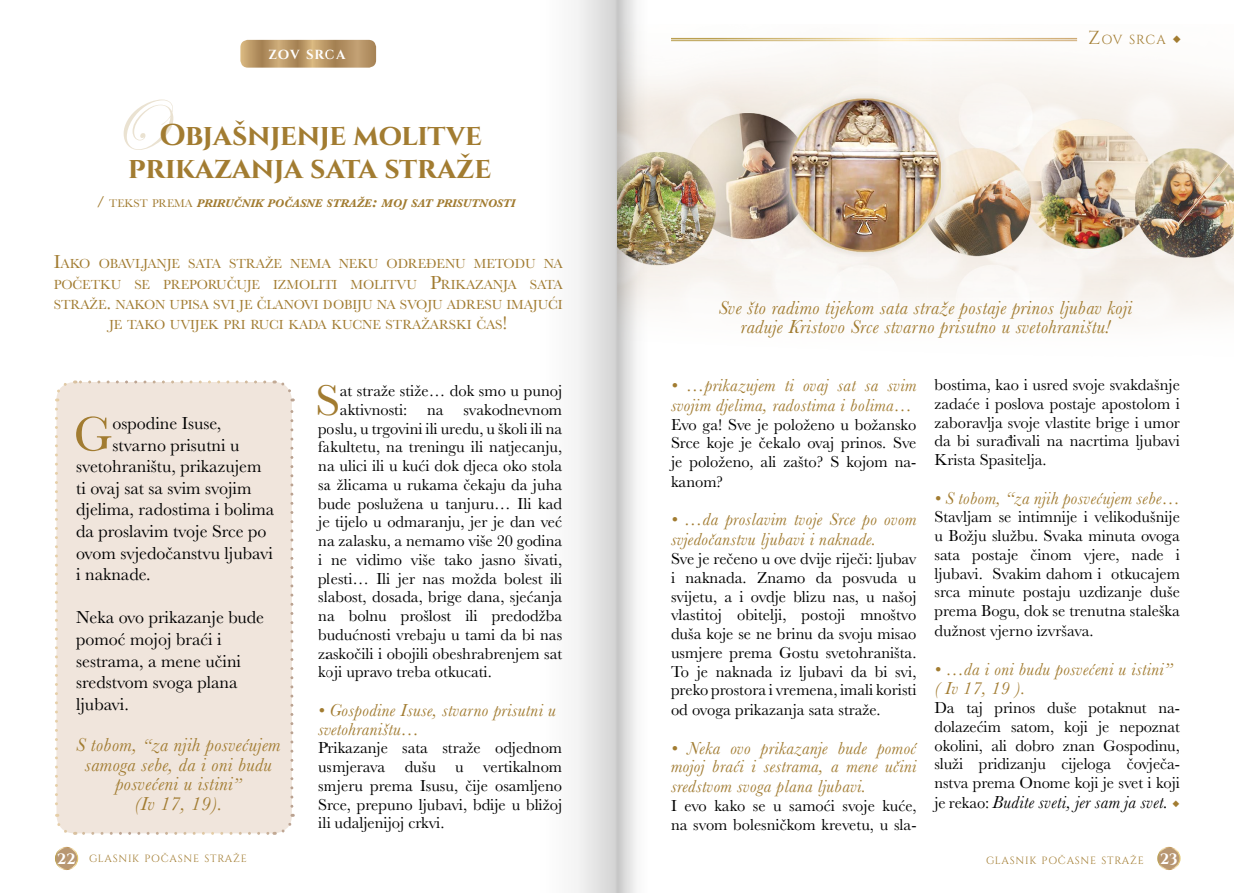
<style>
.page{position:relative;width:1234px;height:893px;background:#fff}
.page>*{position:absolute;margin:0;border:0;box-sizing:border-box;transform-origin:0 0}
.t1{font:75px "Edwardian Script ITC";color:#a27c31}
.t2{font:50.55px "Baskerville";color:#a27c31}
.t3{font:44.85px "Baskerville";color:#a27c31}
.t4{font:700 30px/33px "Cinzel";letter-spacing:-.01em;color:#a27c31}
.t5{font:italic 19.5px/19.5px "Baskerville";letter-spacing:.02em;color:#a27c31;text-align:center}
.t6{font:italic 18px/19.8px "Baskerville";letter-spacing:.02em;color:#a27c31}
.t7{font:18px/21.6px "Baskerville";color:#000}
.t8{font:italic 18px "Baskerville";letter-spacing:.02em;color:#000}
.t9{font:16.5px/18.9px "Baskerville";color:#000;text-align:justify}
.t10{font:13.65px/20.2px "Baskerville";letter-spacing:-.005em;color:#a27c31;text-align:center}
.t11{font:13.2px "Cinzel";letter-spacing:.055em;color:#a27c31}
.t12{font:700 13.2px "Cinzel";letter-spacing:.065em;color:#fff}
.t13{font:italic 700 11.55px "Baskerville";color:#a27c31}
.t14{font:10.5px "Cinzel";letter-spacing:.07em;color:#a27c31}
.s1{font-weight:400;font-style:normal;font-size:16.5px}
.s2{font-weight:400;font-style:normal}
.s3{font-size:16.5px}
.s4{font-size:19.5px}
.s5{font-size:18px}
.s6{font-size:18.75px}
.s7{font-family:"Minion Pro";font-size:18.75px}
.s8{font-style:normal;font-size:16.5px}
.s9{font-family:"Minion Pro";font-style:normal;font-size:16.5px;color:#a27c31}
.s10{font-weight:700;font-size:15px;color:#fff}
</style>
<div class="page">
<div style="left:55px;top:847px;width:23px;height:22px;background:#b89772;border-radius:50%"></div>
<div style="left:55px;top:847px;width:23px;height:23px;border:1px solid #fff;border-radius:50%"></div>
<div style="left:1157px;top:847px;width:22px;height:22px;background:#b89772;border-radius:50%"></div>
<div style="left:1156px;top:847px;width:24px;height:23px;border:1px solid #fff;border-radius:50%"></div>
<img style="left:877px;top:37px;width:356px;height:283px">
<div style="left:56px;top:382px;width:236px;height:451px;background:#f0e5dc;border-radius:18px"></div>
<svg style="left:55px;top:409px;width:20px;height:426px"></svg>
<svg style="left:83px;top:814px;width:212px;height:21px"></svg>
<svg style="left:274px;top:380px;width:19px;height:426px"></svg>
<svg style="left:55px;top:380px;width:210px;height:21px"></svg>
<svg style="left:240px;top:40px;width:89px;height:28px;background:#be9d6c"></svg>
<hr style="left:671px;top:38px;width:405px;height:1px;background:#fff">
<hr style="left:671px;top:40px;width:405px;height:1px;background:#fff">
<img style="left:329px;top:1px;width:548px;height:892px">
<p class="t12" style="left:268px;top:47px;width:79px">ZOV SRCA</p>
<h1 class="t1" style="left:105px;top:84px;width:61px">O</h1>
<h3 class="t4" style="left:128px;top:120px;width:364px;text-indent:31px">OBJAŠNJENJE MOLITVE<br>PRIKAZANJA SATA STRAŽE</h3>
<p class="t13" style="left:97px;top:195px;width:420px"><span class="s1">/</span> <span class="s2">TEKST PREMA</span> PRIRUČNIK POČASNE STRAŽE<span class="s3">:</span> MOJ SAT PRISUTNOSTI</p>
<p class="t10" style="left:54px;top:254px;width:510px"><span class="s4">I</span>AKO OBAVLJANJE SATA STRAŽE NEMA NEKU ODREĐENU METODU NA POČETKU SE PREPORUČUJE IZMOLITI MOLITVU <span class="s4">P</span>RIKAZANJA SATA STRAŽE<span class="s4">.</span> NAKON UPISA SVI JE ČLANOVI DOBIJU NA SVOJU ADRESU IMAJUĆI JE TAKO UVIJEK PRI RUCI KADA KUCNE STRAŽARSKI ČAS<span class="s4">!</span></p>
<h2 class="t2" style="left:73px;top:402px;width:41px">G</h2>
<p class="t7" style="left:113px;top:413px;width:110px">ospodine Isuse,</p>
<p class="t7" style="left:113px;top:434px;width:128px">stvarno prisutni u</p>
<p class="t7" style="left:76px;top:456px;width:187px">svetohraništu, prikazujem</p>
<p class="t7" style="left:76px;top:477px;width:177px">ti ovaj sat sa svim svojim</p>
<p class="t7" style="left:76px;top:499px;width:200px">djelima, radostima i bolima</p>
<p class="t7" style="left:76px;top:521px;width:192px">da proslavim tvoje Srce po</p>
<p class="t7" style="left:76px;top:542px;width:198px">ovom svjedočanstvu ljubavi</p>
<p class="t7" style="left:76px;top:564px;width:76px">i naknade.</p>
<p class="t7" style="left:76px;top:607px;width:189px">Neka ovo prikazanje bude pomoć mojoj braći i sestrama, a mene učini sredstvom svoga plana ljubavi.</p>
<p class="t5" style="left:76px;top:735px;width:206px">S tobom, <span class="s5">“</span>za njih posvećujem samoga sebe, da i oni budu posvećeni u istini<span class="s5">”<br></span>(Iv 17, 19).</p>
<h3 class="t3" style="left:315px;top:372px;width:26px">S</h3>
<p class="t9" style="left:340px;top:382px;width:224px">at straže stiže… dok smo u punoj</p>
<p class="t9" style="left:340px;top:400px;width:224px">aktivnosti: na svakodnevnom</p>
<p class="t9" style="left:318px;top:419px;width:245px">poslu, u trgovini ili uredu, u školi ili na</p>
<p class="t9" style="left:318px;top:438px;width:245px">fakultetu, na treningu ili natjecanju,</p>
<p class="t9" style="left:318px;top:456px;width:245px">na ulici ili u kući dok djeca oko stola</p>
<p class="t9" style="left:318px;top:475px;width:245px">sa žlicama u rukama čekaju da juha</p>
<p class="t9" style="left:318px;top:494px;width:245px">bude poslužena u tanjuru… Ili kad</p>
<p class="t9" style="left:318px;top:513px;width:245px">je tijelo u odmaranju, jer je dan već</p>
<p class="t9" style="left:318px;top:531px;width:245px">na zalasku, a nemamo više 20 godina</p>
<p class="t9" style="left:318px;top:550px;width:245px">i ne vidimo više tako jasno šivati,</p>
<p class="t9" style="left:318px;top:569px;width:245px">plesti… Ili jer nas možda bolest ili</p>
<p class="t9" style="left:318px;top:588px;width:245px">slabost, dosada, brige dana, sjećanja</p>
<p class="t9" style="left:318px;top:606px;width:245px">na bolnu prošlost ili predodžba</p>
<p class="t9" style="left:318px;top:625px;width:245px">budućnosti vrebaju u tami da bi nas</p>
<p class="t9" style="left:318px;top:644px;width:245px">zaskočili i obojili obeshrabrenjem sat</p>
<p class="t9" style="left:318px;top:663px;width:175px">koji upravo treba otkucati.</p>
<p class="t6" style="left:318px;top:701px;width:239px;line-height:18.8px">• Gospodine Isuse, stvarno prisutni u svetohraništu…</p>
<p class="t9" style="left:318px;top:739px;width:245px">Prikazanje sata straže odjednom usmjerava dušu u vertikalnom smjeru prema Isusu, čije osamljeno Srce, prepuno ljubavi, bdije u bližoj ili udaljenijoj crkvi.</p>
<p class="t11" style="left:1087px;top:32px;width:94px"><span class="s6">Z</span>OV SRCA <span class="s7">◆</span></p>
<p class="t5" style="left:718px;top:298px;width:415px">Sve što radimo tijekom sata straže postaje prinos ljubav koji raduje Kristovo Srce stvarno prisutno u svetohraništu!</p>
<p class="t6" style="left:671px;top:375px;width:247px">• …prikazujem ti ovaj sat sa svim svojim djelima, radostima i bolima…</p>
<p class="t9" style="left:671px;top:415px;width:247px">Evo ga! Sve je položeno u božansko Srce koje je čekalo ovaj prinos. Sve je položeno, ali zašto? S kojom na&shy;kanom?</p>
<p class="t6" style="left:671px;top:510px;width:247px">• …da proslavim tvoje Srce po ovom svjedočanstvu ljubavi i naknade.</p>
<p class="t9" style="left:671px;top:549px;width:247px">Sve je rečeno u ove dvije riječi: ljubav i naknada. Znamo da posvuda u svijetu, a i ovdje blizu nas, u našoj vlastitoj obitelji, postoji mnoštvo duša koje se ne brinu da svoju misao usmjere prema Gostu svetohraništa.<br>To je naknada iz ljubavi da bi svi, preko prostora i vremena, imali koristi od ovoga prikazanja sata straže.</p>
<p class="t6" style="left:671px;top:738px;width:247px;line-height:19.4px;text-align:justify">• Neka ovo prikazanje bude pomoć mojoj braći i sestrama, a mene učini sredstvom svoga plana ljubavi.</p>
<p class="t9" style="left:671px;top:796px;width:247px">I evo kako se u samoći svoje kuće, na svom bolesničkom krevetu, u sla-</p>
<p class="t9" style="left:934px;top:376px;width:247px">bostima, kao i usred svoje svakdašnje zadaće i poslova postaje apostolom i zaboravlja svoje vlastite brige i umor da bi surađivali na nacrtima ljubavi Krista Spasitelja.</p>
<p class="t6" style="left:934px;top:488px;width:247px">• S tobom, “za njih posvećujem sebe…</p>
<p class="t9" style="left:934px;top:508px;width:247px">Stavljam se intimnije i velikodušnije u Božju službu. Svaka minuta ovoga sata postaje činom vjere, nade i ljubavi. Svakim dahom i otkucajem srca minute postaju uzdizanje duše prema Bogu, dok se trenutna staleška dužnost vjerno izvršava.</p>
<p class="t6" style="left:934px;top:659px;width:239px">• …da i oni budu posvećeni u istini” ( Iv 17, 19 ).</p>
<p class="t9" style="left:934px;top:699px;width:247px">Da taj prinos duše potaknut na&shy;dolazećim satom, koji je nepoznat okolini, ali dobro znan Gospodinu, služi pridizanju cijeloga čovječa&shy;nstva prema Onome koji je svet i koji</p>
<p class="t8" style="left:934px;top:790px;width:247px"><span class="s8">je rekao:</span> Budite sveti, jer sam ja svet. <span class="s9">◆</span></p>
<p class="t14" style="left:57px;top:853px;width:191px"><span class="s10">22</span> GLASNIK POČASNE STRAŽE</p>
<p class="t14" style="left:985px;top:854px;width:193px">GLASNIK POČASNE STRAŽE <span class="s10">23</span></p>
</div>
